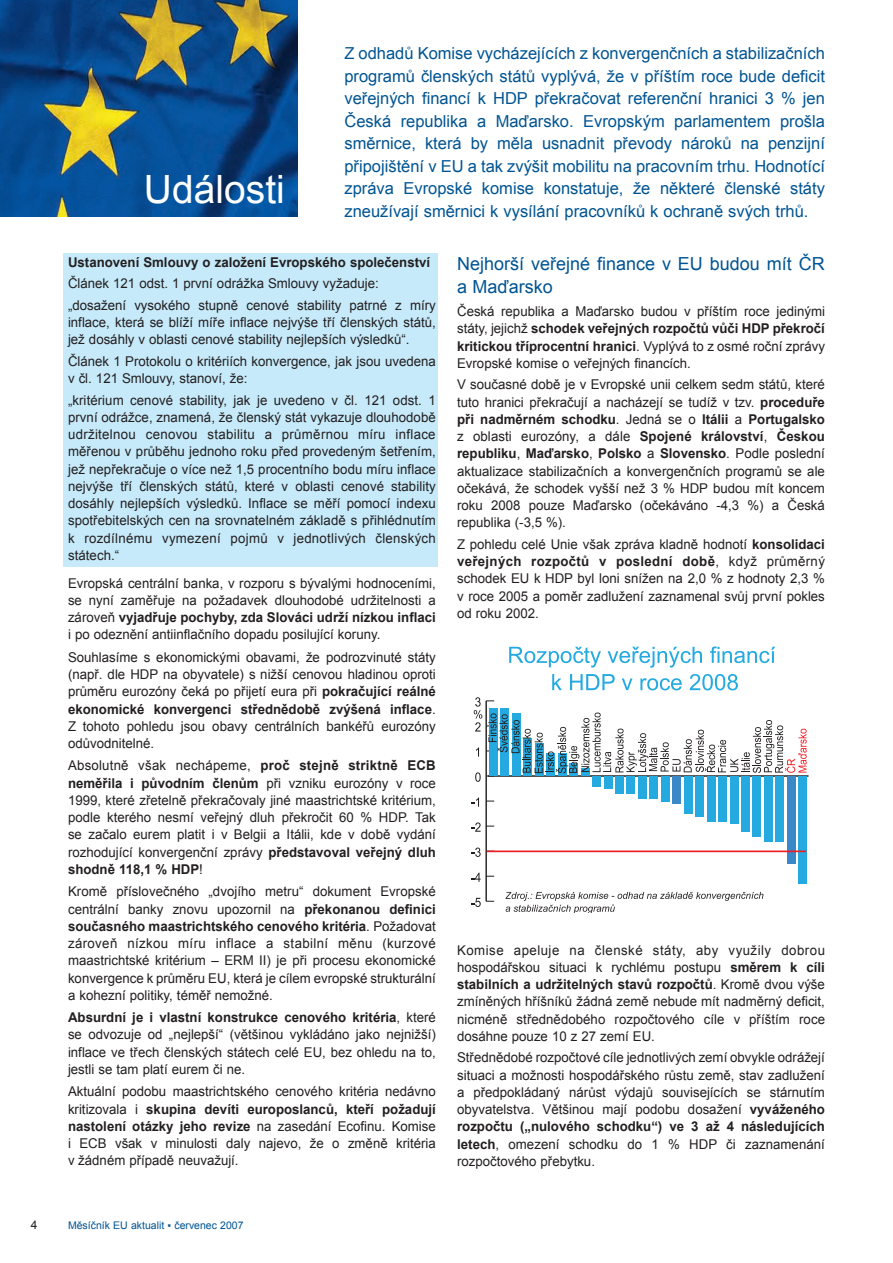
<style>
.page{position:relative;width:893px;height:1263px;background:#fff}
.page>*{position:absolute;margin:0;border:0;box-sizing:border-box;transform-origin:0 0}
.t1{font:39px "Arial";color:#fff}
.t2{font:18px/22.5px "Arial";color:#005492}
.t3{font:16.5px/22.5px "Arial";color:#005492;text-align:justify}
.t4{font:13.5px/17.2px "Arial";color:#231f20;text-align:justify}
.t5{font:700 13.5px "Arial";color:#231f20}
.t6{font:12px "Arial";color:#231f20}
.t7{font:10.5px "Arial";color:#005492}
.s1{font-weight:700}
</style>
<div class="page">
<div style="left:64px;top:253px;width:374px;height:314px;background:#c6eafa"></div>
<img style="left:0;top:0;width:298px;height:217px">
<hr style="left:488px;top:776px;width:320px;height:1px;background:#231f20">
<svg style="left:471px;top:898px;width:10px;height:9px"></svg>
<svg style="left:471px;top:873px;width:10px;height:9px"></svg>
<svg style="left:471px;top:847px;width:10px;height:10px"></svg>
<svg style="left:471px;top:822px;width:10px;height:10px"></svg>
<svg style="left:471px;top:797px;width:8px;height:10px"></svg>
<svg style="left:475px;top:772px;width:6px;height:10px"></svg>
<svg style="left:476px;top:747px;width:3px;height:10px"></svg>
<hr style="left:486px;top:701px;width:1px;height:200px;background:#231f20">
<div style="left:489px;top:708px;width:9px;height:68px;background:#24aae1"></div>
<div style="left:501px;top:708px;width:8px;height:68px;background:#24aae1"></div>
<div style="left:512px;top:713px;width:9px;height:63px;background:#24aae1"></div>
<div style="left:524px;top:738px;width:8px;height:38px;background:#24aae1"></div>
<div style="left:535px;top:743px;width:8px;height:33px;background:#23a5da"></div>
<div style="left:547px;top:753px;width:8px;height:23px;background:#24aae1"></div>
<svg style="left:558px;top:773px;width:8px;height:3px"></svg>
<div style="left:570px;top:763px;width:8px;height:13px;background:#24aae1"></div>
<div style="left:581px;top:768px;width:8px;height:8px;background:#24aae1"></div>
<div style="left:592px;top:776px;width:9px;height:10px;background:#24aae1"></div>
<div style="left:604px;top:776px;width:8px;height:12px;background:#24aae1"></div>
<div style="left:615px;top:776px;width:9px;height:17px;background:#24aae1"></div>
<div style="left:627px;top:776px;width:8px;height:17px;background:#24aae1"></div>
<div style="left:638px;top:776px;width:8px;height:22px;background:#24aae1"></div>
<div style="left:650px;top:776px;width:8px;height:22px;background:#24aae1"></div>
<div style="left:661px;top:776px;width:8px;height:25px;background:#24aae1"></div>
<div style="left:673px;top:776px;width:8px;height:27px;background:#3b88c8"></div>
<div style="left:684px;top:776px;width:8px;height:37px;background:#24aae1"></div>
<div style="left:695px;top:776px;width:9px;height:40px;background:#24aae1"></div>
<div style="left:707px;top:776px;width:8px;height:45px;background:#24aae1"></div>
<div style="left:718px;top:776px;width:9px;height:45px;background:#24aae1"></div>
<div style="left:730px;top:776px;width:8px;height:48px;background:#24aae1"></div>
<div style="left:741px;top:776px;width:9px;height:55px;background:#24aae1"></div>
<div style="left:753px;top:776px;width:8px;height:60px;background:#24aae1"></div>
<div style="left:764px;top:776px;width:8px;height:65px;background:#24aae1"></div>
<div style="left:776px;top:776px;width:8px;height:65px;background:#24aae1"></div>
<div style="left:787px;top:776px;width:8px;height:88px;background:#3b88c8"></div>
<div style="left:799px;top:776px;width:8px;height:108px;background:#24aae1"></div>
<svg style="left:488px;top:712px;width:319px;height:61px"></svg>
<svg style="left:509px;top:647px;width:92px;height:21px"></svg>
<svg style="left:608px;top:647px;width:94px;height:21px"></svg>
<svg style="left:710px;top:646px;width:65px;height:17px"></svg>
<svg style="left:552px;top:674px;width:10px;height:16px"></svg>
<svg style="left:570px;top:674px;width:45px;height:16px"></svg>
<svg style="left:622px;top:678px;width:10px;height:12px"></svg>
<svg style="left:640px;top:678px;width:42px;height:12px"></svg>
<svg style="left:690px;top:674px;width:48px;height:16px"></svg>
<svg style="left:505px;top:892px;width:258px;height:21px"></svg>
<svg style="left:474px;top:697px;width:8px;height:34px"></svg>
<hr style="left:487px;top:850px;width:319px;height:2px;background:#ee1d23">
<p class="t6" style="left:31px;top:1217px;width:8px">4</p>
<h1 class="t1" style="left:144px;top:163px;width:142px">Události</h1>
<p class="t3" style="left:344px;top:42px;width:482px">Z odhadů Komise vycházejících z konvergenčních a stabilizačních programů členských států vyplývá, že v příštím roce bude deficit veřejných financí k HDP překračovat referenční hranici 3 % jen Česká republika a Maďarsko. Evropským parlamentem prošla směrnice, která by měla usnadnit převody nároků na penzijní připojištění v EU a tak zvýšit mobilitu na pracovním trhu. Hodnotící zpráva Evropské komise konstatuje, že některé členské státy zneužívají směrnici k vysílání pracovníků k ochraně svých trhů.</p>
<p class="t5" style="left:68px;top:253px;width:364px">Ustanovení Smlouvy o založení Evropského společenství</p>
<p class="t4" style="left:68px;top:273px;width:369px;line-height:21.5px">Článek 121 odst. 1 první odrážka Smlouvy vyžaduje: „dosažení vysokého stupně cenové stability patrné z míry</p>
<p class="t4" style="left:68px;top:314px;width:369px">inflace, která se blíží míře inflace nejvýše tří členských států, jež dosáhly v oblasti cenové stability nejlepších výsledků“.</p>
<p class="t4" style="left:68px;top:353px;width:369px">Článek 1 Protokolu o kritériích konvergence, jak jsou uvedena v čl. 121 Smlouvy, stanoví, že:</p>
<p class="t4" style="left:68px;top:391px;width:369px">„kritérium cenové stability, jak je uvedeno v čl. 121 odst. 1 první odrážce, znamená, že členský stát vykazuje dlouhodobě udržitelnou cenovou stabilitu a průměrnou míru inflace měřenou v průběhu jednoho roku před provedeným šetřením, jež nepřekračuje o více než 1,5 procentního bodu míru inflace nejvýše tří členských států, které v oblasti cenové stability dosáhly nejlepších výsledků. Inflace se měří pomocí indexu spotřebitelských cen na srovnatelném základě s přihlédnutím k rozdílnému vymezení pojmů v jednotlivých členských státech.“</p>
<p class="t4" style="left:68px;top:574px;width:369px">Evropská centrální banka, v rozporu s bývalými hodnoceními, se nyní zaměřuje na požadavek dlouhodobé udržitelnosti a zároveň <span class="s1">vyjadřuje pochyby, zda Slováci udrží nízkou inflaci </span>i po odeznění antiinflačního dopadu posilující koruny.</p>
<p class="t4" style="left:68px;top:649px;width:369px">Souhlasíme s ekonomickými obavami, že podrozvinuté státy (např. dle HDP na obyvatele) s nižší cenovou hladinou oproti průměru eurozóny čeká po přijetí eura při <span class="s1">pokračující reálné ekonomické konvergenci střednědobě zvýšená inflace</span>.<br>Z tohoto pohledu jsou obavy centrálních bankéřů eurozóny odůvodnitelné.</p>
<p class="t4" style="left:68px;top:757px;width:369px">Absolutně však nechápeme, <span class="s1">proč stejně striktně ECB neměřila i původním členům</span> při vzniku eurozóny v roce 1999, které zřetelně překračovaly jiné maastrichtské kritérium, podle kterého nesmí veřejný dluh překročit 60 % HDP. Tak se začalo eurem platit i v Belgii a Itálii, kde v době vydání rozhodující konvergenční zprávy <span class="s1">představoval veřejný dluh shodně 118,1 % HDP</span>!</p>
<p class="t4" style="left:68px;top:883px;width:369px">Kromě příslovečného „dvojího metru“ dokument Evropské centrální banky znovu upozornil na <span class="s1">překonanou definici současného maastrichtského cenového kritéria</span>. Požadovat zároveň nízkou míru inflace a stabilní měnu (kurzové maastrichtské kritérium – ERM II) je při procesu ekonomické konvergence k průměru EU, která je cílem evropské strukturální a kohezní politiky, téměř nemožné.</p>
<p class="t4" style="left:68px;top:1009px;width:369px"><span class="s1">Absurdní je i vlastní konstrukce cenového kritéria</span>, které se odvozuje od „nejlepší“ (většinou vykládáno jako nejnižší) inflace ve třech členských státech celé EU, bez ohledu na to, jestli se tam platí eurem či ne.</p>
<p class="t4" style="left:68px;top:1083px;width:369px">Aktuální podobu maastrichtského cenového kritéria nedávno kritizovala i <span class="s1">skupina devíti europoslanců, kteří požadují nastolení otázky jeho revize</span> na zasedání Ecofinu. Komise i ECB však v minulosti daly najevo, že o změně kritéria v žádném případě neuvažují.</p>
<p class="t7" style="left:68px;top:1218px;width:177px">Měsíčník EU aktualit ▪ červenec 2007</p>
<h2 class="t2" style="left:457px;top:253px;width:369px">Nejhorší veřejné finance v EU budou mít ČR a Maďarsko</h2>
<p class="t4" style="left:457px;top:303px;width:369px">Česká republika a Maďarsko budou v příštím roce jedinými státy, jejichž <span class="s1">schodek veřejných rozpočtů vůči HDP překročí kritickou tříprocentní hranici</span>. Vyplývá to z osmé roční zprávy Evropské komise o veřejných financích.</p>
<p class="t4" style="left:457px;top:376px;width:369px">V současné době je v Evropské unii celkem sedm států, které tuto hranici překračují a nacházejí se tudíž v tzv. <span class="s1">proceduře při nadměrném schodku</span>. Jedná se o <span class="s1">Itálii</span> a <span class="s1">Portugalsko </span>z oblasti eurozóny, a dále <span class="s1">Spojené království</span>, <span class="s1">Českou republiku</span>, <span class="s1">Maďarsko</span>, <span class="s1">Polsko</span> a <span class="s1">Slovensko</span>. Podle poslední aktualizace stabilizačních a konvergenčních programů se ale očekává, že schodek vyšší než 3 % HDP budou mít koncem roku 2008 pouze Maďarsko (očekáváno -4,3 %) a Česká republika (-3,5 %).</p>
<p class="t4" style="left:457px;top:536px;width:369px">Z pohledu celé Unie však zpráva kladně hodnotí <span class="s1">konsolidaci veřejných rozpočtů v poslední době</span>, když průměrný schodek EU k HDP byl loni snížen na 2,0 % z hodnoty 2,3 % v roce 2005 a poměr zadlužení zaznamenal svůj první pokles od roku 2002.</p>
<p class="t4" style="left:457px;top:941px;width:369px">Komise apeluje na členské státy, aby využily dobrou hospodářskou situaci k rychlému postupu <span class="s1">směrem k cíli stabilních a udržitelných stavů rozpočtů</span>. Kromě dvou výše zmíněných hříšníků žádná země nebude mít nadměrný deficit, nicméně střednědobého rozpočtového cíle v příštím roce dosáhne pouze 10 z 27 zemí EU.</p>
<p class="t4" style="left:457px;top:1049px;width:369px">Střednědobé rozpočtové cíle jednotlivých zemí obvykle odrážejí situaci a možnosti hospodářského růstu země, stav zadlužení a předpokládaný nárůst výdajů souvisejících se stárnutím obyvatelstva. Většinou mají podobu dosažení <span class="s1">vyváženého rozpočtu („nulového schodku“) ve 3 až 4 následujících letech</span>, omezení schodku do 1 % HDP či zaznamenání rozpočtového přebytku.</p>
</div>
